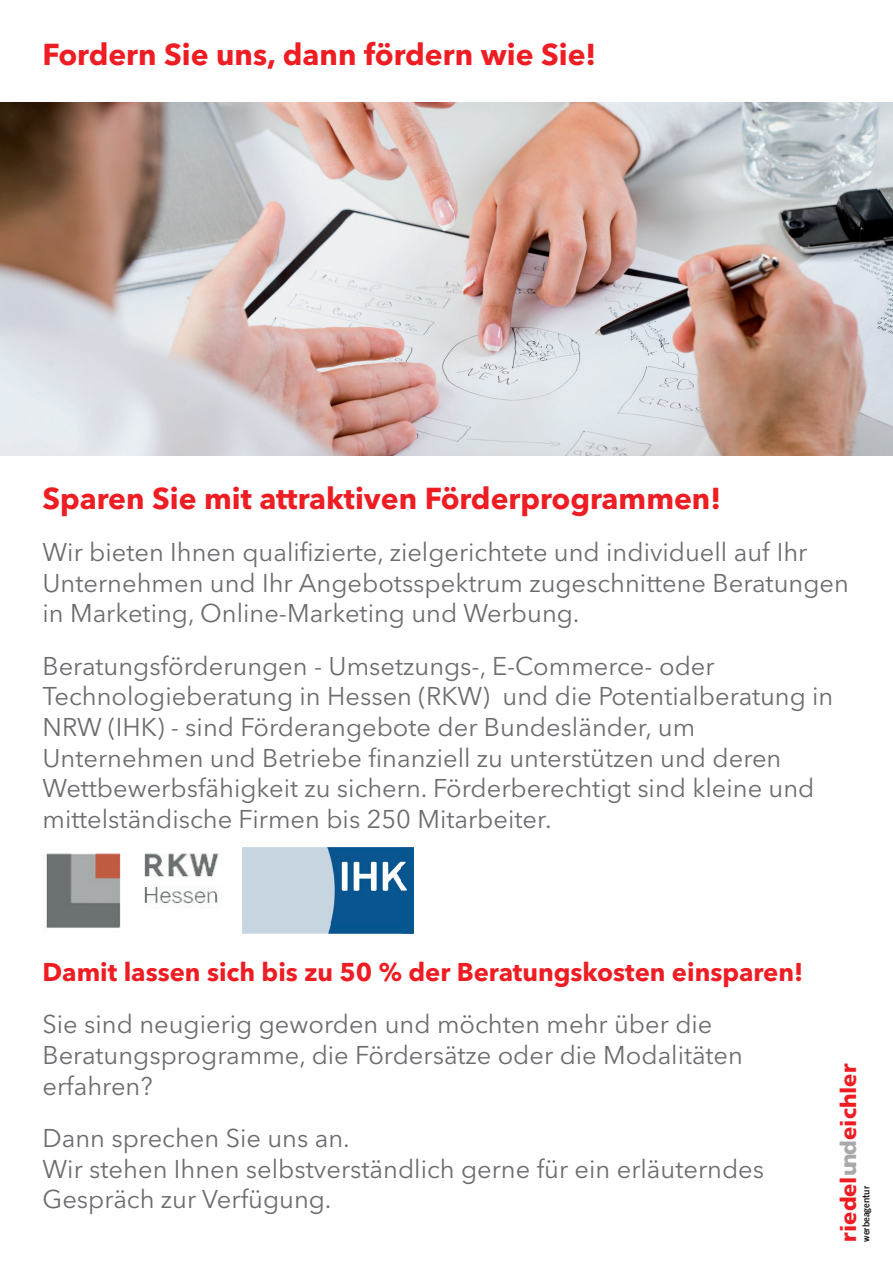
<style>
.page{position:relative;width:893px;height:1263px;background:#fff}
.page>*{position:absolute;margin:0;border:0;box-sizing:border-box;transform-origin:0 0}
.t1{font:700 30px "Avenir Next LT Pro";color:#ee1d23}
.t2{font:25.5px/30.6px "Avenir Next LT Pro";color:#6c6d70}
.t3{font:700 25.5px "Avenir Next LT Pro";color:#ee1d23}
.t4{font:900 21.75px "Frutiger";color:#ee1d23}
.t5{font:9.75px "Trade Gothic Bold Two";letter-spacing:-.01em;color:#231f20}
.s1{color:#a8a9ad}
</style>
<div class="page">
<img style="left:0;top:102px;width:893px;height:353px">
<img style="left:242px;top:847px;width:172px;height:86px">
<img style="left:46px;top:853px;width:173px;height:76px">
<p class="t1" style="left:43px;top:36px;width:555px">Fordern Sie uns, dann fördern wie Sie!</p>
<p class="t1" style="left:43px;top:480px;width:680px">Sparen Sie mit attraktiven Förderprogrammen!</p>
<p class="t2" style="left:43px;top:537px;width:808px">Wir bieten Ihnen qualifizierte, zielgerichtete und individuell auf Ihr<br>Unternehmen und Ihr Angebotsspektrum zugeschnittene Beratungen in Marketing, Online-Marketing und Werbung.</p>
<p class="t2" style="left:43px;top:650px;width:674px">Beratungsförderungen - Umsetzungs-, E-Commerce- oder</p>
<p class="t2" style="left:43px;top:681px;width:792px">Technologieberatung in Hessen (RKW) und die Potentialberatung in<br>NRW (IHK) - sind Förderangebote der Bundesländer, um</p>
<p class="t2" style="left:43px;top:742px;width:740px">Unternehmen und Betriebe finanziell zu unterstützen und deren</p>
<p class="t2" style="left:43px;top:773px;width:773px">Wettbewerbsfähigkeit zu sichern. Förderberechtigt sind kleine und</p>
<p class="t2" style="left:43px;top:803px;width:511px">mittelständische Firmen bis 250 Mitarbeiter.</p>
<p class="t3" style="left:43px;top:956px;width:762px">Damit lassen sich bis zu 50 % der Beratungskosten einsparen!</p>
<p class="t2" style="left:43px;top:1009px;width:671px">Sie sind neugierig geworden und möchten mehr über die</p>
<p class="t2" style="left:43px;top:1039px;width:702px">Beratungsprogramme, die Fördersätze oder die Modalitäten</p>
<p class="t2" style="left:43px;top:1070px;width:112px">erfahren?</p>
<p class="t2" style="left:43px;top:1123px;width:309px">Dann sprechen Sie uns an.</p>
<p class="t2" style="left:43px;top:1153px;width:723px">Wir stehen Ihnen selbstverständlich gerne für ein erläuterndes</p>
<p class="t2" style="left:43px;top:1184px;width:291px">Gespräch zur Verfügung.</p>
<p class="t4" style="left:835px;top:1242px;width:180px;rotate:-90deg">riedel<span class="s1">und</span>eichler</p>
<p class="t5" style="left:860px;top:1242px;width:57px;rotate:-90deg">werbeagentur</p>
</div>
